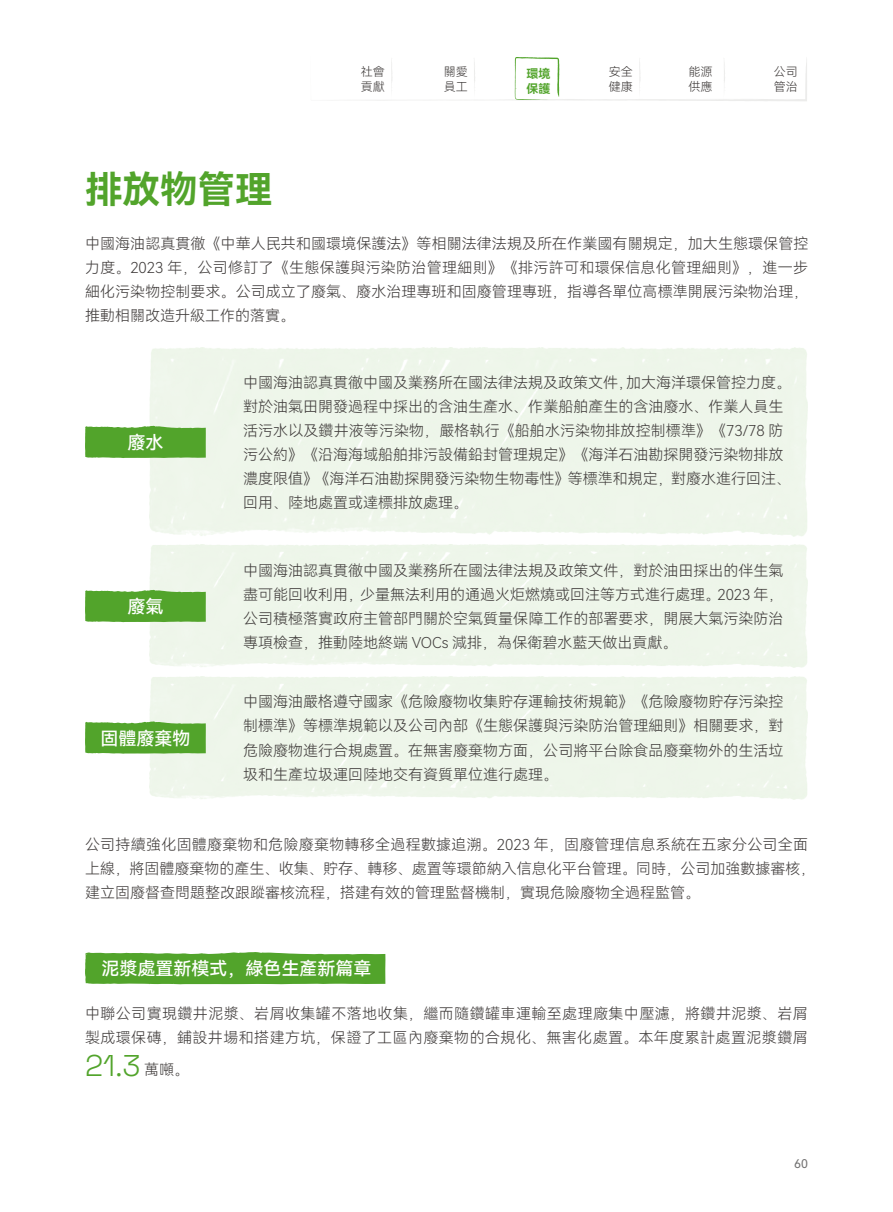
<style>
.page{position:relative;width:893px;height:1212px;background:#fff}
.page>*{position:absolute;margin:0;border:0;box-sizing:border-box;transform-origin:0 0}
.t1{font:37.5px "Harmony OS Sans SC Bold";color:#52a42b}
.t2{font:300 30px "Space Grotesk";color:#52a42b}
.t3{font:18px "Harmony OS Sans SC Medium";color:#fff}
.t4{font:15px/24px "Harmony OS Sans SC Light";color:#3e3a39;text-align:justify}
.t5{font:15px/24px "Harmony OS Sans SC Light";letter-spacing:.03em;color:#3e3a39}
.t6{font:12px/14.4px "Harmony OS Sans SC Light";color:#3e3a39}
.t7{font:12px/14.4px "Harmony OS Sans SC Bold";color:#52a42b}
.t8{font:12px "Harmony OS Sans SC";color:#727171}
.s1{font-family:"Harmony OS Sans SC Light";font-weight:400;font-size:15px;color:#3e3a39}
</style>
<div class="page">
<svg style="left:373px;top:57px;width:434px;height:44px"></svg>
<svg style="left:85px;top:952px;width:300px;height:33px;background:#5fab3b"></svg>
<svg style="left:85px;top:426px;width:121px;height:32px;background:#5aa835"></svg>
<svg style="left:85px;top:590px;width:121px;height:32px;background:#5aa835"></svg>
<svg style="left:85px;top:721px;width:121px;height:33px;background:#5eaa3a"></svg>
<p class="t6" style="left:361px;top:64px;width:25px">社會貢獻</p>
<p class="t7" style="left:527px;top:66px;width:25px">環境保護</p>
<p class="t6" style="left:609px;top:64px;width:25px">安全健康</p>
<p class="t6" style="left:688px;top:64px;width:25px">能源供應</p>
<p class="t6" style="left:444px;top:64px;width:25px">關愛員工</p>
<p class="t6" style="left:774px;top:64px;width:25px">公司管治</p>
<h1 class="t1" style="left:85px;top:164px;width:189px">排放物管理</h1>
<p class="t4" style="left:85px;top:231px;width:725px">中國海油認真貫徹《中華人民共和國環境保護法》等相關法律法規及所在作業國有關規定，加大生態環保管控力度。2023 年，公司修訂了《生態保護與污染防治管理細則》《排污許可和環保信息化管理細則》，進一步細化污染物控制要求。公司成立了廢氣、廢水治理專班和固廢管理專班，指導各單位高標準開展污染物治理，推動相關改造升級工作的落實。</p>
<p class="t3" style="left:127px;top:430px;width:37px">廢水</p>
<p class="t3" style="left:127px;top:594px;width:37px">廢氣</p>
<p class="t3" style="left:100px;top:726px;width:91px">固體廢棄物</p>
<p class="t4" style="left:243px;top:370px;width:550px;text-align:left">中國海油認真貫徹中國及業務所在國法律法規及政策文件，加大海洋環保管控力度。對於油氣田開發過程中採出的含油生產水、作業船舶產生的含油廢水、作業人員生活污水以及鑽井液等污染物，嚴格執行《船舶水污染物排放控制標準》《73/78 防污公約》《沿海海域船舶排污設備鉛封管理規定》《海洋石油勘探開發污染物排放濃度限值》《海洋石油勘探開發污染物生物毒性》等標準和規定，對廢水進行回注、回用、陸地處置或達標排放處理。</p>
<p class="t4" style="left:243px;top:558px;width:542px">中國海油認真貫徹中國及業務所在國法律法規及政策文件，對於油田採出的伴生氣盡可能回收利用，少量無法利用的通過火炬燃燒或回注等方式進行處理。2023 年，公司積極落實政府主管部門關於空氣質量保障工作的部署要求，開展大氣污染防治專項檢查，推動陸地終端 VOCs 減排，為保衛碧水藍天做出貢獻。</p>
<p class="t4" style="left:243px;top:689px;width:542px">中國海油嚴格遵守國家《危險廢物收集貯存運輸技術規範》《危險廢物貯存污染控制標準》等標準規範以及公司內部《生態保護與污染防治管理細則》相關要求，對危險廢物進行合規處置。在無害廢棄物方面，公司將平台除食品廢棄物外的生活垃圾和生產垃圾運回陸地交有資質單位進行處理。</p>
<p class="t4" style="left:85px;top:832px;width:732px;text-align:left">公司持續強化固體廢棄物和危險廢棄物轉移全過程數據追溯。2023 年，固廢管理信息系統在五家分公司全面上線，將固體廢棄物的產生、收集、貯存、轉移、處置等環節納入信息化平台管理。同時，公司加強數據審核，建立固廢督查問題整改跟蹤審核流程，搭建有效的管理監督機制，實現危險廢物全過程監管。</p>
<p class="t3" style="left:102px;top:956px;width:272px">泥漿處置新模式，綠色生產新篇章</p>
<p class="t5" style="left:85px;top:1001px;width:724px">中聯公司實現鑽井泥漿、岩屑收集罐不落地收集，繼而隨鑽罐車運輸至處理廠集中壓濾，將鑽井泥漿、岩屑製成環保磚，鋪設井場和搭建方坑，保證了工區內廢棄物的合規化、無害化處置。本年度累計處置泥漿鑽屑</p>
<h2 class="t2" style="left:85px;top:1044px;width:106px">21.3 <span class="s1">萬噸。</span></h2>
<p class="t8" style="left:794px;top:1155px;width:15px">60</p>
</div>
